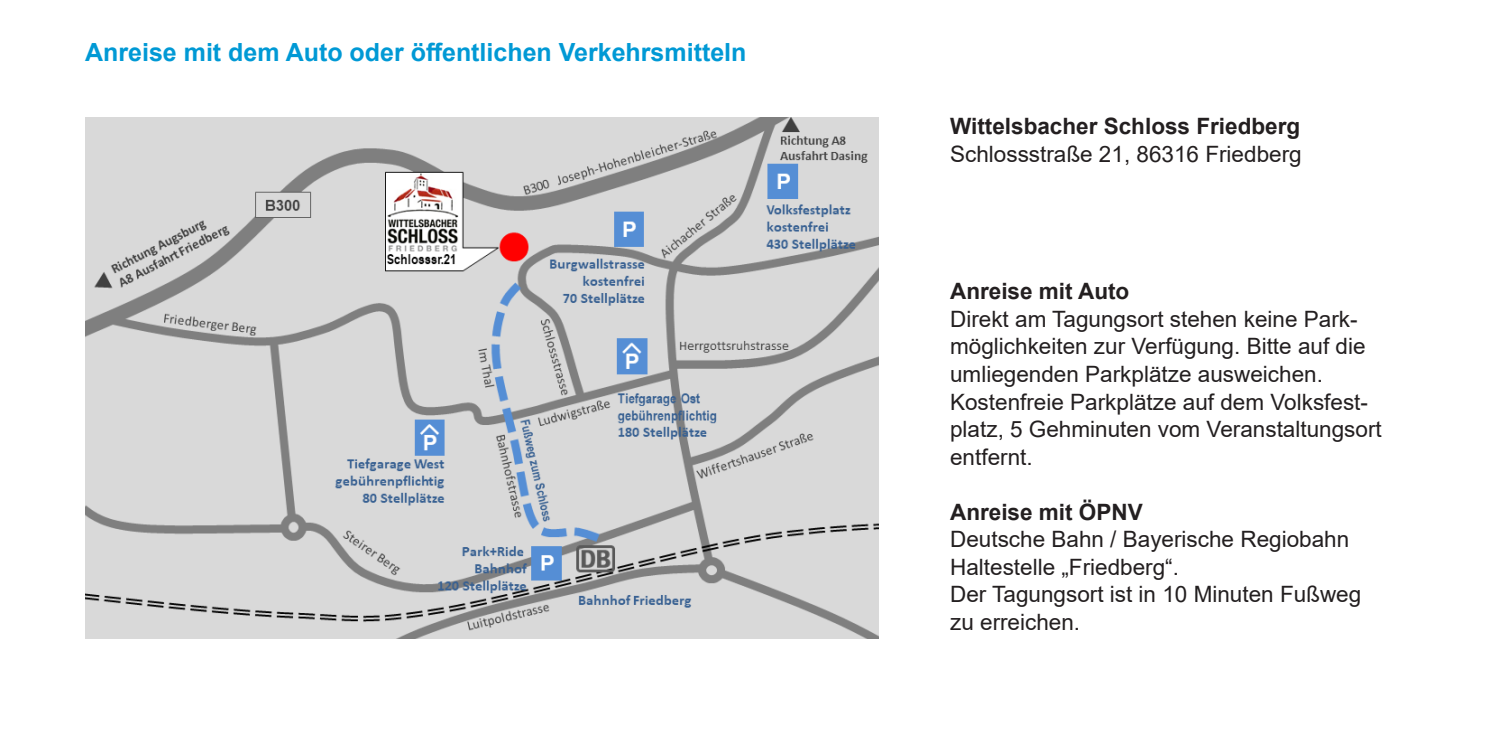
<style>
.page{position:relative;width:1489px;height:745px;background:#fff}
.page>*{position:absolute;margin:0;border:0;box-sizing:border-box;transform-origin:0 0}
.t1{font:700 25px "Arial";color:#0099d5}
.t2{font:22.5px/27.5px "Arial";color:#231f20}
.t3{font:700 22.5px "Arial";color:#231f20}
</style>
<div class="page">
<img style="left:85px;top:118px;width:793px;height:520px">
<p class="t1" style="left:85px;top:34px;width:663px">Anreise mit dem Auto oder öffentlichen Verkehrsmitteln</p>
<p class="t3" style="left:950px;top:110px;width:351px">Wittelsbacher Schloss Friedberg</p>
<p class="t2" style="left:950px;top:140px;width:353px">Schlossstraße 21, 86316 Friedberg</p>
<p class="t3" style="left:950px;top:275px;width:181px">Anreise mit Auto</p>
<p class="t2" style="left:950px;top:305px;width:417px">Direkt am Tagungsort stehen keine Park&shy;möglichkeiten zur Verfügung. Bitte auf die umliegenden Parkplätze ausweichen.</p>
<p class="t2" style="left:950px;top:387px;width:433px">Kostenfreie Parkplätze auf dem Volksfest&shy;platz, 5 Gehminuten vom Veranstaltungsort entfernt.</p>
<p class="t3" style="left:950px;top:495px;width:194px">Anreise mit ÖPNV</p>
<p class="t2" style="left:950px;top:525px;width:400px">Deutsche Bahn / Bayerische Regiobahn<br>Haltestelle „Friedberg“.</p>
<p class="t2" style="left:950px;top:580px;width:413px">Der Tagungsort ist in 10 Minuten Fußweg zu erreichen.</p>
</div>
